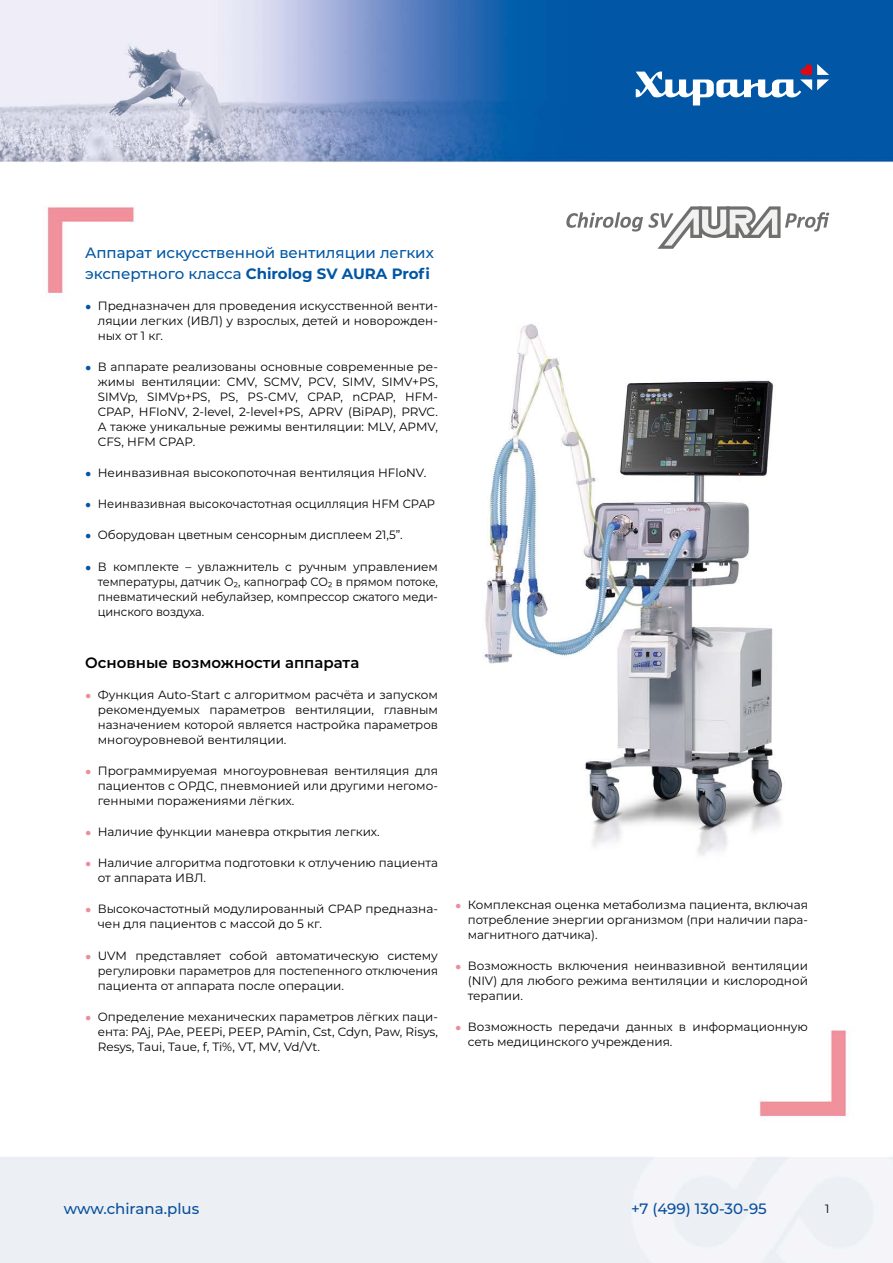
<style>
.page{position:relative;width:893px;height:1263px;background:#fff}
.page>*{position:absolute;margin:0;border:0;box-sizing:border-box;transform-origin:0 0}
.t1{font:500 15px/21px "Montserrat";color:#0056a4}
.t2{font:500 15px "Montserrat";color:#09509c}
.t3{font:600 15px "Montserrat";color:#000}
.t4{font:12px/15px "Montserrat";color:#000;text-align:justify}
.t5{font:12px "Montserrat";color:#000;scale:.96 1}
.s1{font-weight:700}
.s2{font-family:"Arial";font-size:10.5px;color:#0056a4}
.s3{font-family:"Arial";font-size:10.5px;color:#e98f9c}
</style>
<div class="page">
<img style="left:0;top:0;width:893px;height:1263px">
<svg style="left:636px;top:64px;width:193px;height:41px"></svg>
<svg style="left:566px;top:206px;width:263px;height:43px"></svg>
<p class="t1" style="left:85px;top:241px;width:350px">Аппарат искусственной вентиляции легких экспертного класса <span class="s1">Chirolog SV AURA Profi</span></p>
<p class="t4" style="left:98px;top:298px;width:342px;text-indent:-13px"><span class="s2">●</span> Предназначен для проведения искусственной венти&shy;ляции легких (ИВЛ) у взрослых, детей и новорожден&shy;ных от 1 кг.</p>
<p class="t4" style="left:98px;top:359px;width:342px;text-indent:-13px"><span class="s2">●</span> В аппарате реализованы основные современные ре&shy;жимы вентиляции: CMV, SCMV, PCV, SIMV, SIMV+PS, SIMVp, SIMVp+PS, PS, PS-CMV, СРАР, nCPAP, HFM-CPAP, HFIoNV, 2-level, 2-level+PS, APRV (BiPAP), PRVC.<br>А также уникальные режимы вентиляции: MLV, APMV, CFS, HFM CPAP.</p>
<p class="t4" style="left:85px;top:465px;width:343px"><span class="s2">●</span> Неинвазивная высокопоточная вентиляция HFloNV.</p>
<p class="t5" style="left:85px;top:496px;width:366px"><span class="s2">●</span> Неинвазивная высокочастотная осцилляция HFM CPAP</p>
<p class="t4" style="left:85px;top:527px;width:319px"><span class="s2">●</span> Оборудован цветным сенсорным дисплеем 21,5”.</p>
<p class="t4" style="left:98px;top:558px;width:342px;text-indent:-13px"><span class="s2">●</span> В комплекте – увлажнитель с ручным управлением температуры, датчик O2, капнограф СO2 в прямом потоке, пневматический небулайзер, компрессор сжатого меди&shy;цинского воздуха.</p>
<p class="t3" style="left:85px;top:652px;width:276px">Основные возможности аппарата</p>
<p class="t4" style="left:98px;top:687px;width:342px;text-indent:-13px"><span class="s3">●</span> Функция Auto-Start с алгоритмом расчёта и запуском рекомендуемых параметров вентиляции, главным назначением которой является настройка параметров многоуровневой вентиляции.</p>
<p class="t4" style="left:98px;top:763px;width:342px;text-indent:-13px"><span class="s3">●</span> Программируемая многоуровневая вентиляция для пациентов с ОРДС, пневмонией или другими негомо&shy;генными поражениями лёгких.</p>
<p class="t4" style="left:85px;top:824px;width:296px"><span class="s3">●</span> Наличие функции маневра открытия легких.</p>
<p class="t4" style="left:98px;top:855px;width:342px;text-indent:-13px"><span class="s3">●</span> Наличие алгоритма подготовки к отлучению пациента от аппарата ИВЛ.</p>
<p class="t4" style="left:98px;top:901px;width:342px;text-indent:-13px"><span class="s3">●</span> Высокочастотный модулированный СРАР предназна&shy;чен для пациентов с массой до 5 кг.</p>
<p class="t4" style="left:98px;top:947px;width:342px;text-indent:-13px"><span class="s3">●</span> UVM представляет собой автоматическую систему регулировки параметров для постепенного отключения пациента от аппарата после операции.</p>
<p class="t4" style="left:98px;top:1008px;width:342px;text-indent:-13px"><span class="s3">●</span> Определение механических параметров лёгких паци&shy;ента: PAj, РАе, PEEPi, PEEP, PAmin, Cst, Cdyn, Paw, Risys, Resys, Taui, Taue, f, Ti%, VT, MV, Vd/Vt.</p>
<p class="t4" style="left:468px;top:896px;width:342px;text-indent:-13px"><span class="s3">●</span> Комплексная оценка метаболизма пациента, включая потребление энергии организмом (при наличии пара&shy;магнитного датчика).</p>
<p class="t4" style="left:468px;top:958px;width:342px;text-indent:-13px"><span class="s3">●</span> Возможность включения неинвазивной вентиляции (NIV) для любого режима вентиляции и кислородной терапии.</p>
<p class="t4" style="left:468px;top:1019px;width:342px;text-indent:-13px"><span class="s3">●</span> Возможность передачи данных в информационную сеть медицинского учреждения.</p>
<p class="t2" style="left:64px;top:1198px;width:137px">www.chirana.plus</p>
<p class="t2" style="left:631px;top:1198px;width:137px">+7 (499) 130-30-95</p>
<p class="t4" style="left:825px;top:1201px;width:6px">1</p>
</div>
